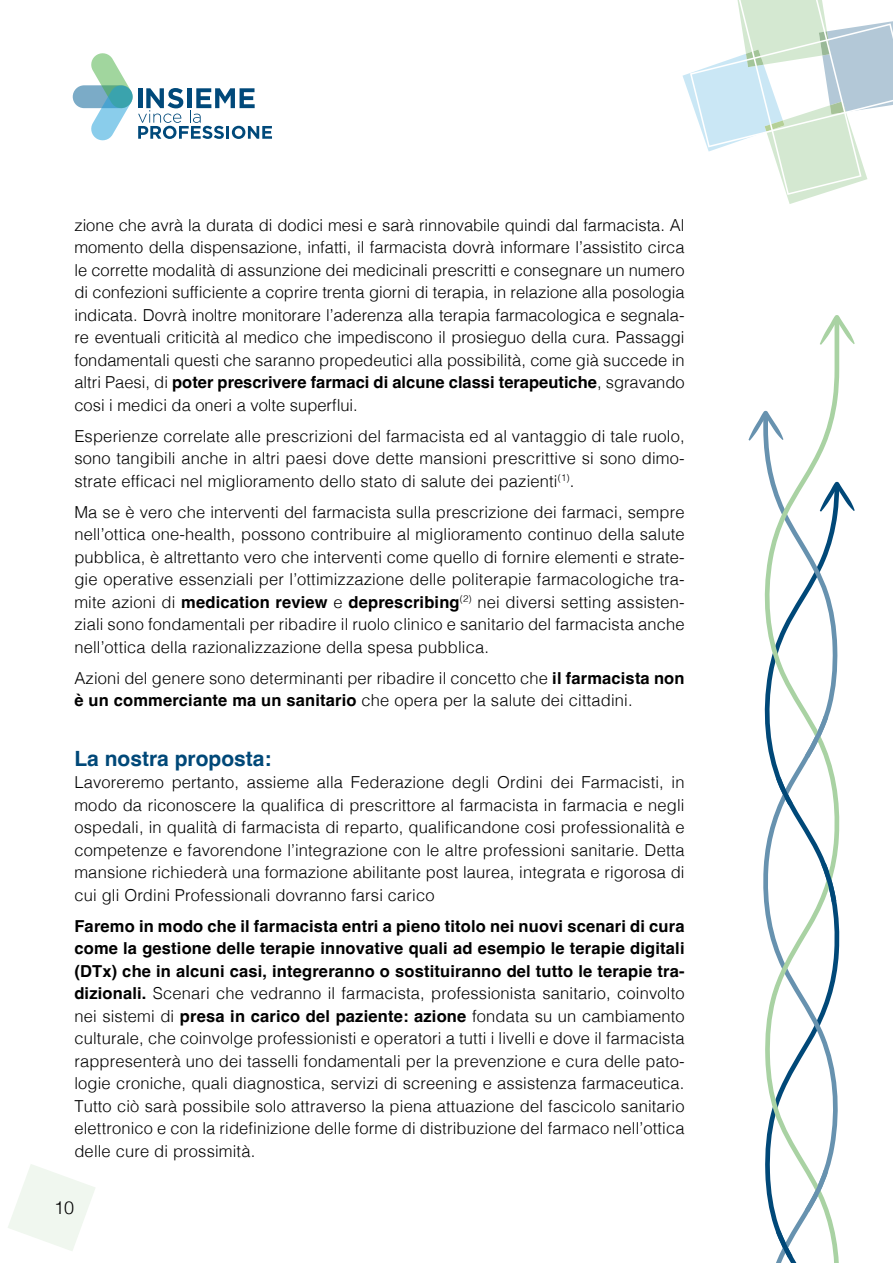
<style>
.page{position:relative;width:893px;height:1263px;background:#fff}
.page>*{position:absolute;margin:0;border:0;box-sizing:border-box;transform-origin:0 0}
.t1{font:700 21px "Helvetica";color:#004878}
.t2{font:300 18px "Helvetica";color:#000}
.t3{font:300 16.5px/22.5px "Helvetica";letter-spacing:.01em;color:#000;text-align:justify}
.s1{font-weight:700}
</style>
<div class="page">
<svg style="left:8px;top:1164px;width:87px;height:87px"></svg>
<svg style="left:748px;top:416px;width:13px;height:25px"></svg>
<svg style="left:841px;top:486px;width:14px;height:25px"></svg>
<svg style="left:834px;top:315px;width:21px;height:29px"></svg>
<svg style="left:761px;top:317px;width:80px;height:946px"></svg>
<svg style="left:805px;top:716px;width:23px;height:42px"></svg>
<svg style="left:805px;top:1170px;width:23px;height:42px"></svg>
<svg style="left:821px;top:863px;width:15px;height:39px"></svg>
<svg style="left:776px;top:1230px;width:16px;height:28px"></svg>
<svg style="left:776px;top:777px;width:16px;height:28px"></svg>
<div style="left:73px;top:85px;width:60px;height:23px;background:#7babc7;border-radius:11px"></div>
<svg style="left:91px;top:53px;width:181px;height:87px"></svg>
<svg style="left:682px;top:0;width:211px;height:204px"></svg>
<p class="t3" style="left:74px;top:212px;width:612px">zione che avrà la durata di dodici mesi e sarà rinnovabile quindi dal farmacista. Al momento della dispensazione, infatti, il farmacista dovrà informare l’assistito circa le corrette modalità di assunzione dei medicinali prescritti e consegnare un numero di confezioni sufficiente a coprire trenta giorni di terapia, in relazione alla posologia indicata. Dovrà inoltre monitorare l’aderenza alla terapia farmacologica e segnala&shy;re eventuali criticità al medico che impediscono il prosieguo della cura. Passaggi fondamentali questi che saranno propedeutici alla possibilità, come già succede in altri Paesi, di <span class="s1">poter prescrivere farmaci di alcune classi terapeutiche</span>, sgravando cosi i medici da oneri a volte superflui.</p>
<p class="t3" style="left:74px;top:423px;width:612px">Esperienze correlate alle prescrizioni del farmacista ed al vantaggio di tale ruolo, sono tangibili anche in altri paesi dove dette mansioni prescrittive si sono dimo&shy;strate efficaci nel miglioramento dello stato di salute dei pazienti<sup>(1)</sup>.</p>
<p class="t3" style="left:74px;top:499px;width:612px">Ma se è vero che interventi del farmacista sulla prescrizione dei farmaci, sempre nell’ottica one-health, possono contribuire al miglioramento continuo della salute pubblica, è altrettanto vero che interventi come quello di fornire elementi e strate&shy;gie operative essenziali per l’ottimizzazione delle politerapie farmacologiche tra&shy;mite azioni di <span class="s1">medication review</span> e <span class="s1">deprescribing</span><sup>(2)</sup> nei diversi setting assisten&shy;ziali sono fondamentali per ribadire il ruolo clinico e sanitario del farmacista anche nell’ottica della razionalizzazione della spesa pubblica.</p>
<p class="t3" style="left:74px;top:665px;width:612px">Azioni del genere sono determinanti per ribadire il concetto che <span class="s1">il farmacista non è un commerciante ma un sanitario</span> che opera per la salute dei cittadini.</p>
<p class="t1" style="left:74px;top:745px;width:199px">La nostra proposta:</p>
<p class="t3" style="left:74px;top:770px;width:612px">Lavoreremo pertanto, assieme alla Federazione degli Ordini dei Farmacisti, in modo da riconoscere la qualifica di prescrittore al farmacista in farmacia e negli ospedali, in qualità di farmacista di reparto, qualificandone cosi professionalità e competenze e favorendone l’integrazione con le altre professioni sanitarie. Detta mansione richiederà una formazione abilitante post laurea, integrata e rigorosa di cui gli Ordini Professionali dovranno farsi carico</p>
<p class="t3" style="left:74px;top:913px;width:612px"><span class="s1">Faremo in modo che il farmacista entri a pieno titolo nei nuovi scenari di cura come la gestione delle terapie innovative quali ad esempio le terapie digitali (DTx) che in alcuni casi, integreranno o sostituiranno del tutto le terapie tra&shy;dizionali.</span> Scenari che vedranno il farmacista, professionista sanitario, coinvolto nei sistemi di <span class="s1">presa in carico del paziente: azione</span> fondata su un cambiamento culturale, che coinvolge professionisti e operatori a tutti i livelli e dove il farmacista rappresenterà uno dei tasselli fondamentali per la prevenzione e cura delle pato&shy;logie croniche, quali diagnostica, servizi di screening e assistenza farmaceutica.<br>Tutto ciò sarà possibile solo attraverso la piena attuazione del fascicolo sanitario elettronico e con la ridefinizione delle forme di distribuzione del farmaco nell’ottica delle cure di prossimità.</p>
<p class="t2" style="left:54px;top:1192px;width:22px">10</p>
</div>
